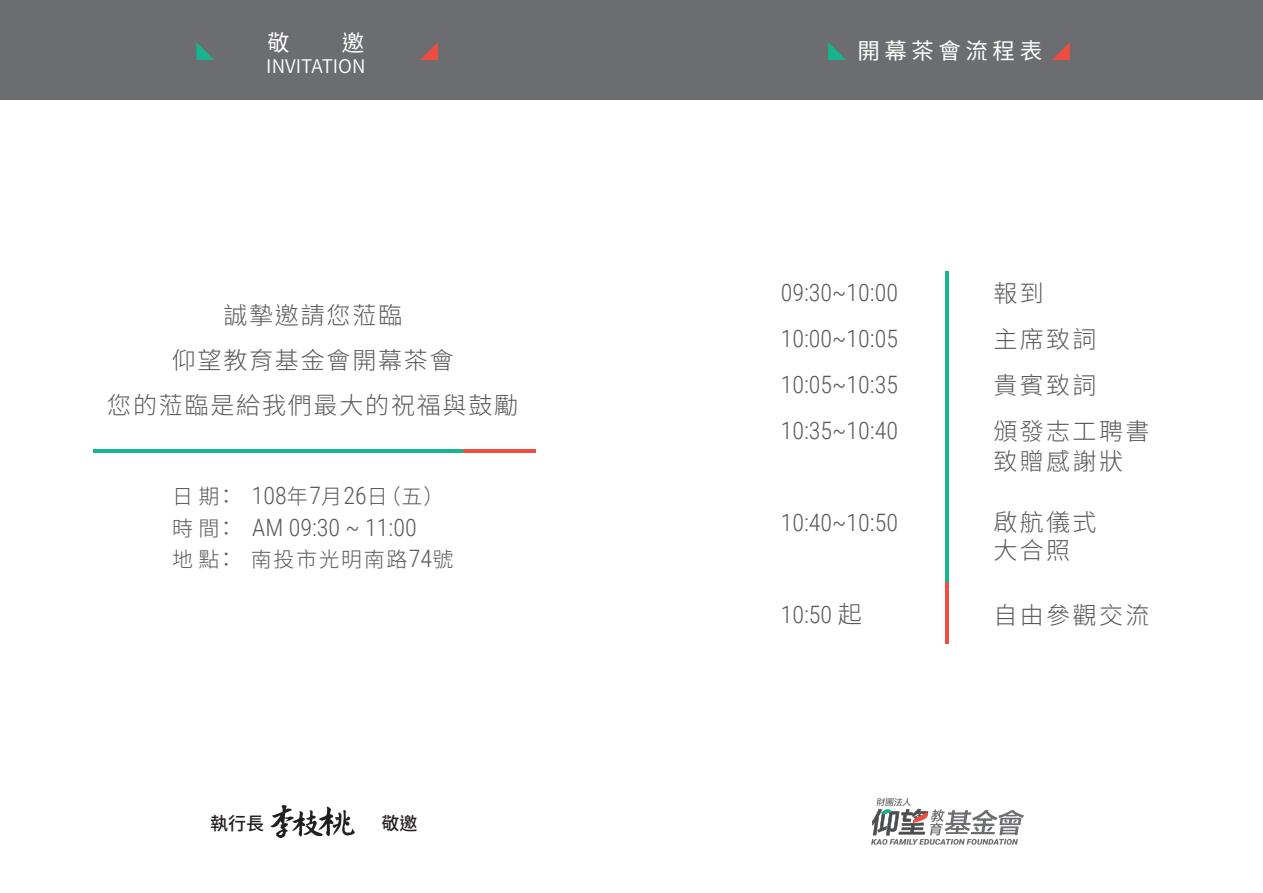
<style>
.page{position:relative;width:1263px;height:893px;background:#fff}
.page>*{position:absolute;margin:0;border:0;box-sizing:border-box;transform-origin:0 0}
.t1{font:300 24px/45.9px "Roboto Condensed";color:#57585a;text-align:justify}
.t2{font:300 24px/44.7px "Noto Sans CJ Ktc";letter-spacing:.075em;color:#57585a;text-align:center}
.t3{font:300 24px/46px "Noto Sans CJ Ktc";letter-spacing:.1em;color:#57585a}
.t4{font:22.5px "Noto Sans CJ Ktc";letter-spacing:.2em;color:#fff}
.t5{font:300 21px "Noto Sans CJ Ktc";letter-spacing:.075em;color:#57585a}
.t6{font:600 18.75px "Noto Sans CJ Ktc";color:#fff}
.t7{font:500 18px "Noto Sans CJ Ktc";color:#231f20}
.s1{font-family:"Roboto Condensed";font-size:24px}
.s2{font-family:"Noto Sans CJ Ktc";font-size:21px}
.s3{font-family:"Noto Sans CJ Ktc"}
</style>
<div class="page">
<div style="left:0;top:0;width:1263px;height:99px;background:#6c6d70"></div>
<svg style="left:871px;top:798px;width:153px;height:47px"></svg>
<svg style="left:1052px;top:42px;width:18px;height:18px"></svg>
<svg style="left:828px;top:42px;width:18px;height:18px"></svg>
<svg style="left:420px;top:42px;width:18px;height:18px"></svg>
<svg style="left:196px;top:42px;width:18px;height:18px"></svg>
<hr style="left:946px;top:271px;width:3px;height:355px;background:#15b68d">
<hr style="left:946px;top:582px;width:3px;height:62px;background:#ef4d40">
<hr style="left:94px;top:449px;width:421px;height:4px;background:#15b68d">
<hr style="left:463px;top:449px;width:72px;height:4px;background:#ef4d40">
<svg style="left:271px;top:805px;width:84px;height:33px"></svg>
<p class="t4" style="left:267px;top:30px;width:24px">敬</p>
<p class="t4" style="left:342px;top:30px;width:24px">邀</p>
<p class="t6" style="left:266px;top:56px;width:101px">INVITATION</p>
<p class="t2" style="left:107px;top:294px;width:412px">誠摯邀請您蒞臨<br>仰望教育基金會開幕茶會<br>您的蒞臨是給我們最大的祝福與鼓勵</p>
<p class="t5" style="left:172px;top:484px;width:274px">日期： <span class="s1">108</span>年<span class="s1">7</span>月<span class="s1">26</span>日（五）</p>
<p class="t1" style="left:172px;top:503px;width:246px"><span class="s2">時間：</span> AM 09:30 ~ 11:00</p>
<p class="t5" style="left:172px;top:547px;width:283px">地點： 南投市光明南路<span class="s1">74</span>號</p>
<p class="t7" style="left:210px;top:813px;width:55px">執行長</p>
<p class="t7" style="left:381px;top:813px;width:37px">敬邀</p>
<p class="t4" style="left:858px;top:38px;width:186px">開幕茶會流程表</p>
<p class="t1" style="left:781px;top:269px;width:119px">09:30~10:00<br>10:00~10:05<br>10:05~10:35<br>10:35~10:40</p>
<p class="t1" style="left:781px;top:498px;width:119px">10:40~10:50</p>
<p class="t1" style="left:781px;top:590px;width:82px">10:50 <span class="s3">起</span></p>
<p class="t3" style="left:993px;top:271px;width:157px">報到<br>主席致詞<br>貴賓致詞<br>頒發志工聘書</p>
<p class="t2" style="left:993px;top:439px;width:131px">致贈感謝狀</p>
<p class="t2" style="left:993px;top:509px;width:105px;line-height:27.5px;text-align:left">啟航儀式大合照</p>
<p class="t2" style="left:993px;top:593px;width:157px">自由參觀交流</p>
</div>
